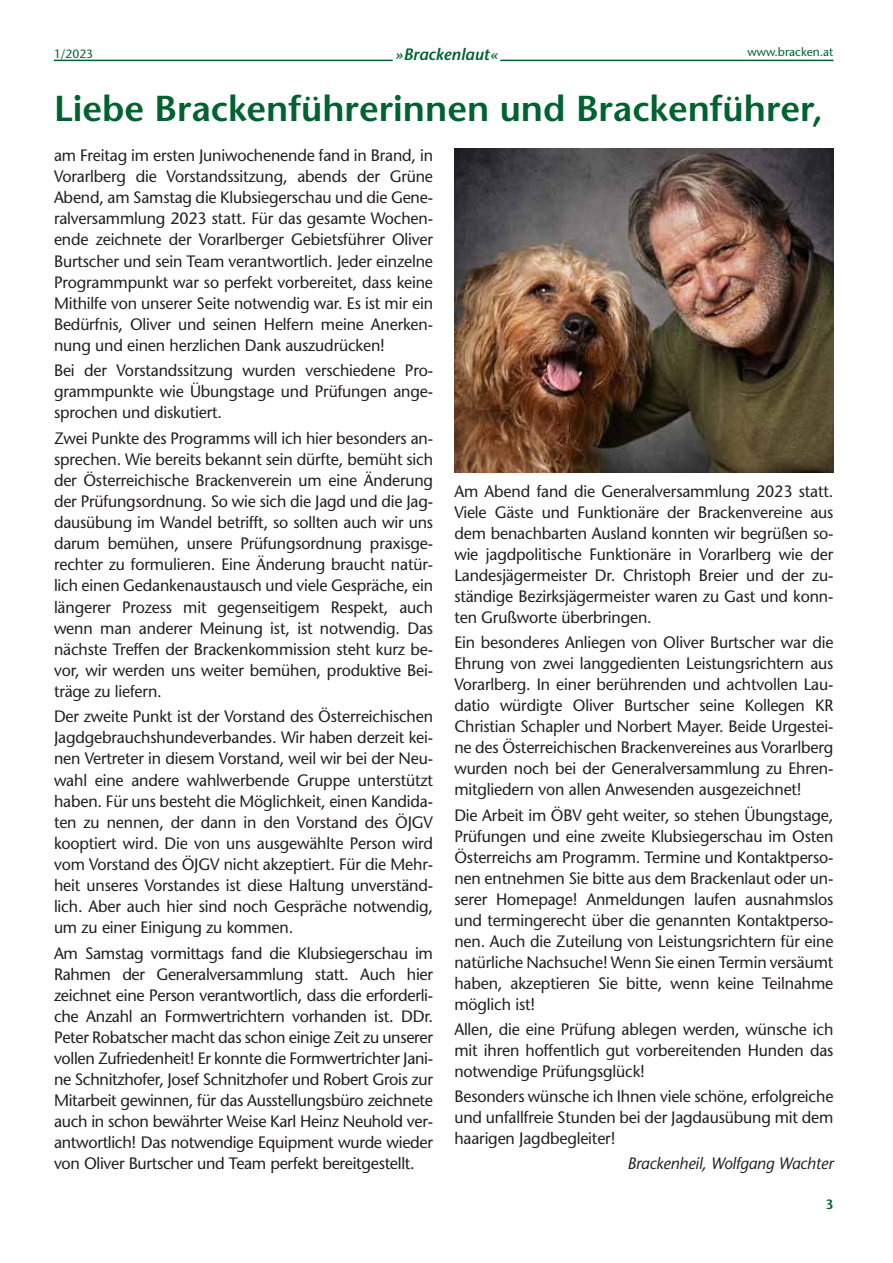
<style>
.page{position:relative;width:893px;height:1263px;background:#fff}
.page>*{position:absolute;margin:0;border:0;box-sizing:border-box;transform-origin:0 0}
.t1{font:600 36px "Stone Sans LT";color:#00622f}
.t2{font:16.5px/21.1px "Stone Sans LT";letter-spacing:-.01em;color:#231f20;text-align:justify}
.t3{font:italic 16.5px "Stone Sans LT";letter-spacing:-.01em;color:#231f20}
.t4{font:italic 600 16.5px "Stone Sans LT";color:#00622f}
.t5{font:600 13.5px "Stone Sans LT";color:#00622f}
.t6{font:12px "Stone Sans LT";color:#00622f}
</style>
<div class="page">
<hr style="left:54px;top:60px;width:339px;height:1px;background:#00622f">
<hr style="left:500px;top:60px;width:333px;height:1px;background:#00622f">
<img style="left:454px;top:149px;width:379px;height:323px">
<p class="t6" style="left:54px;top:46px;width:41px">1/2023</p>
<p class="t4" style="left:395px;top:44px;width:104px">»Brackenlaut«</p>
<p class="t6" style="left:747px;top:44px;width:88px">www.bracken.at</p>
<h1 class="t1" style="left:54px;top:87px;width:771px">Liebe Brackenführerinnen und Brackenführer,</h1>
<p class="t2" style="left:54px;top:145px;width:381px">am Freitag im ersten Juniwochenende fand in Brand, in Vorarlberg die Vorstandssitzung, abends der Grüne Abend, am Samstag die Klubsiegerschau und die Gene&shy;ralversammlung 2023 statt. Für das gesamte Wochen&shy;ende zeichnete der Vorarlberger Gebietsführer Oliver Burtscher und sein Team verantwortlich. Jeder einzelne Programmpunkt war so perfekt vorbereitet, dass keine Mithilfe von unserer Seite notwendig war. Es ist mir ein Bedürfnis, Oliver und seinen Helfern meine Anerken&shy;nung und einen herzlichen Dank auszudrücken!</p>
<p class="t2" style="left:54px;top:360px;width:381px">Bei der Vorstandssitzung wurden verschiedene Pro&shy;grammpunkte wie Übungstage und Prüfungen ange&shy;sprochen und diskutiert.</p>
<p class="t2" style="left:54px;top:427px;width:381px">Zwei Punkte des Programms will ich hier besonders an&shy;sprechen. Wie bereits bekannt sein dürfte, bemüht sich der Österreichische Brackenverein um eine Änderung der Prüfungsordnung. So wie sich die Jagd und die Jag&shy;dausübung im Wandel betrifft, so sollten auch wir uns darum bemühen, unsere Prüfungsordnung praxisge&shy;rechter zu formulieren. Eine Änderung braucht natür&shy;lich einen Gedankenaustausch und viele Gespräche, ein längerer Prozess mit gegenseitigem Respekt, auch wenn man anderer Meinung ist, ist notwendig. Das nächste Treffen der Brackenkommission steht kurz be&shy;vor, wir werden uns weiter bemühen, produktive Bei&shy;träge zu liefern.</p>
<p class="t2" style="left:54px;top:706px;width:381px">Der zweite Punkt ist der Vorstand des Österreichischen Jagdgebrauchshundeverbandes. Wir haben derzeit kei&shy;nen Vertreter in diesem Vorstand, weil wir bei der Neu&shy;wahl eine andere wahlwerbende Gruppe unterstützt haben. Für uns besteht die Möglichkeit, einen Kandida&shy;ten zu nennen, der dann in den Vorstand des ÖJGV kooptiert wird. Die von uns ausgewählte Person wird vom Vorstand des ÖJGV nicht akzeptiert. Für die Mehr&shy;heit unseres Vorstandes ist diese Haltung unverständ&shy;lich. Aber auch hier sind noch Gespräche notwendig, um zu einer Einigung zu kommen.</p>
<p class="t2" style="left:54px;top:942px;width:381px">Am Samstag vormittags fand die Klubsiegerschau im Rahmen der Generalversammlung statt. Auch hier zeichnet eine Person verantwortlich, dass die erforderli&shy;che Anzahl an Formwertrichtern vorhanden ist. DDr.<br>Peter Robatscher macht das schon einige Zeit zu unserer vollen Zufriedenheit! Er konnte die Formwertrichter Jani&shy;ne Schnitzhofer, Josef Schnitzhofer und Robert Grois zur Mitarbeit gewinnen, für das Ausstellungsbüro zeichnete auch in schon bewährter Weise Karl Heinz Neuhold ver&shy;antwortlich! Das notwendige Equipment wurde wieder von Oliver Burtscher und Team perfekt bereitgestellt.</p>
<p class="t2" style="left:454px;top:481px;width:381px">Am Abend fand die Generalversammlung 2023 statt.<br>Viele Gäste und Funktionäre der Brackenvereine aus dem benachbarten Ausland konnten wir begrüßen so&shy;wie jagdpolitische Funktionäre in Vorarlberg wie der Landesjägermeister Dr. Christoph Breier und der zu&shy;ständige Bezirksjägermeister waren zu Gast und konn&shy;ten Grußworte überbringen.</p>
<p class="t2" style="left:454px;top:632px;width:381px">Ein besonderes Anliegen von Oliver Burtscher war die Ehrung von zwei langgedienten Leistungsrichtern aus Vorarlberg. In einer berührenden und achtvollen Lau&shy;datio würdigte Oliver Burtscher seine Kollegen KR Christian Schapler und Norbert Mayer. Beide Urgestei&shy;ne des Österreichischen Brackenvereines aus Vorarlberg wurden noch bei der Generalversammlung zu Ehren&shy;mitgliedern von allen Anwesenden ausgezeichnet!</p>
<p class="t2" style="left:454px;top:804px;width:381px">Die Arbeit im ÖBV geht weiter, so stehen Übungstage, Prüfungen und eine zweite Klubsiegerschau im Osten Österreichs am Programm. Termine und Kontaktperso&shy;nen entnehmen Sie bitte aus dem Brackenlaut oder un&shy;serer Homepage! Anmeldungen laufen ausnahmslos und termingerecht über die genannten Kontaktperso&shy;nen. Auch die Zuteilung von Leistungsrichtern für eine natürliche Nachsuche! Wenn Sie einen Termin versäumt haben, akzeptieren Sie bitte, wenn keine Teilnahme möglich ist!</p>
<p class="t2" style="left:454px;top:1019px;width:381px">Allen, die eine Prüfung ablegen werden, wünsche ich mit ihren hoffentlich gut vorbereitenden Hunden das notwendige Prüfungsglück!</p>
<p class="t2" style="left:454px;top:1086px;width:381px">Besonders wünsche ich Ihnen viele schöne, erfolgreiche und unfallfreie Stunden bei der Jagdausübung mit dem haarigen Jagdbegleiter!</p>
<p class="t3" style="left:628px;top:1154px;width:207px">Brackenheil, Wolfgang Wachter</p>
<p class="t5" style="left:826px;top:1196px;width:9px">3</p>
</div>
